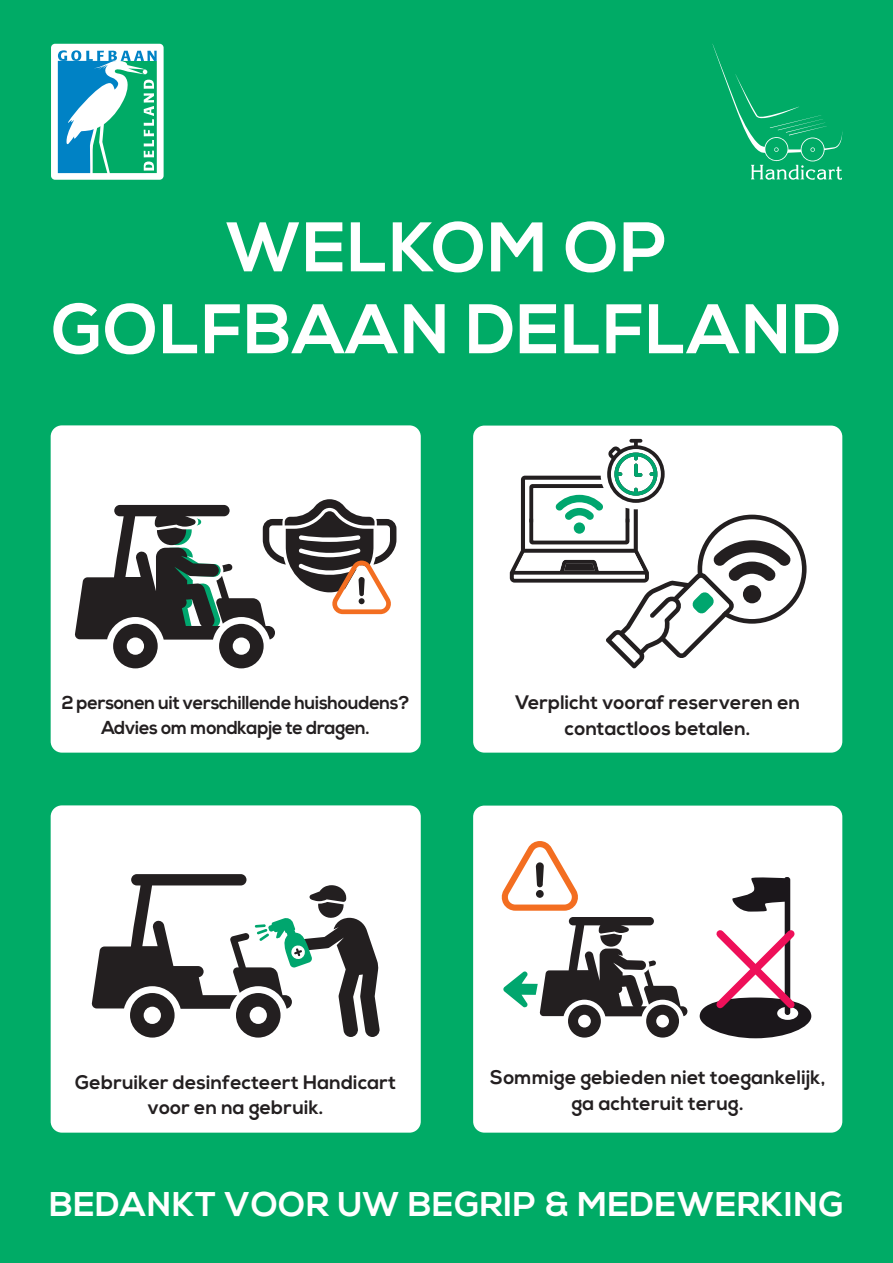
<style>
.page{position:relative;width:893px;height:1263px;background:#00ab66}
.page>*{position:absolute;margin:0;border:0;box-sizing:border-box;transform-origin:0 0}
.t1{font:700 70.05px/81.9px "Nexa";letter-spacing:.02em;color:#fff;text-align:center}
.t2{font:700 34.2px "Nexa";letter-spacing:.02em;color:#fff}
.t3{font:700 19.5px/25.5px "Nexa";letter-spacing:.01em;color:#231f20;text-align:center}
.t4{font:700 18.75px/25.5px "Nexa";letter-spacing:-.015em;color:#231f20;text-align:center;scale:.96 1}
</style>
<div class="page">
<div style="left:51px;top:44px;width:113px;height:136px;background:#fff;border-radius:4px"></div>
<svg style="left:58px;top:50px;width:99px;height:123px"></svg>
<div style="left:51px;top:425px;width:370px;height:328px;background:#fff;border-radius:11px"></div>
<div style="left:51px;top:805px;width:370px;height:328px;background:#fff;border-radius:11px"></div>
<svg style="left:75px;top:499px;width:321px;height:169px"></svg>
<svg style="left:92px;top:874px;width:288px;height:163px"></svg>
<div style="left:473px;top:426px;width:369px;height:327px;background:#fff;border-radius:11px"></div>
<div style="left:473px;top:805px;width:369px;height:328px;background:#fff;border-radius:11px"></div>
<svg style="left:510px;top:439px;width:297px;height:229px"></svg>
<svg style="left:502px;top:841px;width:185px;height:196px"></svg>
<svg style="left:700px;top:877px;width:111px;height:161px"></svg>
<svg style="left:712px;top:44px;width:130px;height:136px"></svg>
<h1 class="t1" style="left:52px;top:209px;width:791px">WELKOM OP<br>GOLFBAAN DELFLAND</h1>
<p class="t4" style="left:62px;top:690px;width:364px">2 personen uit verschillende huishoudens?<br>Advies om mondkapje te dragen.</p>
<p class="t3" style="left:515px;top:690px;width:287px">Verplicht vooraf reserveren en contactloos betalen.</p>
<p class="t3" style="left:75px;top:1070px;width:323px">Gebruiker desinfecteert Handicart voor en na gebruik.</p>
<p class="t3" style="left:490px;top:1065px;width:337px">Sommige gebieden niet toegankelijk, ga achteruit terug.</p>
<h2 class="t2" style="left:49px;top:1184px;width:796px">BEDANKT VOOR UW BEGRIP &amp; MEDEWERKING</h2>
</div>
